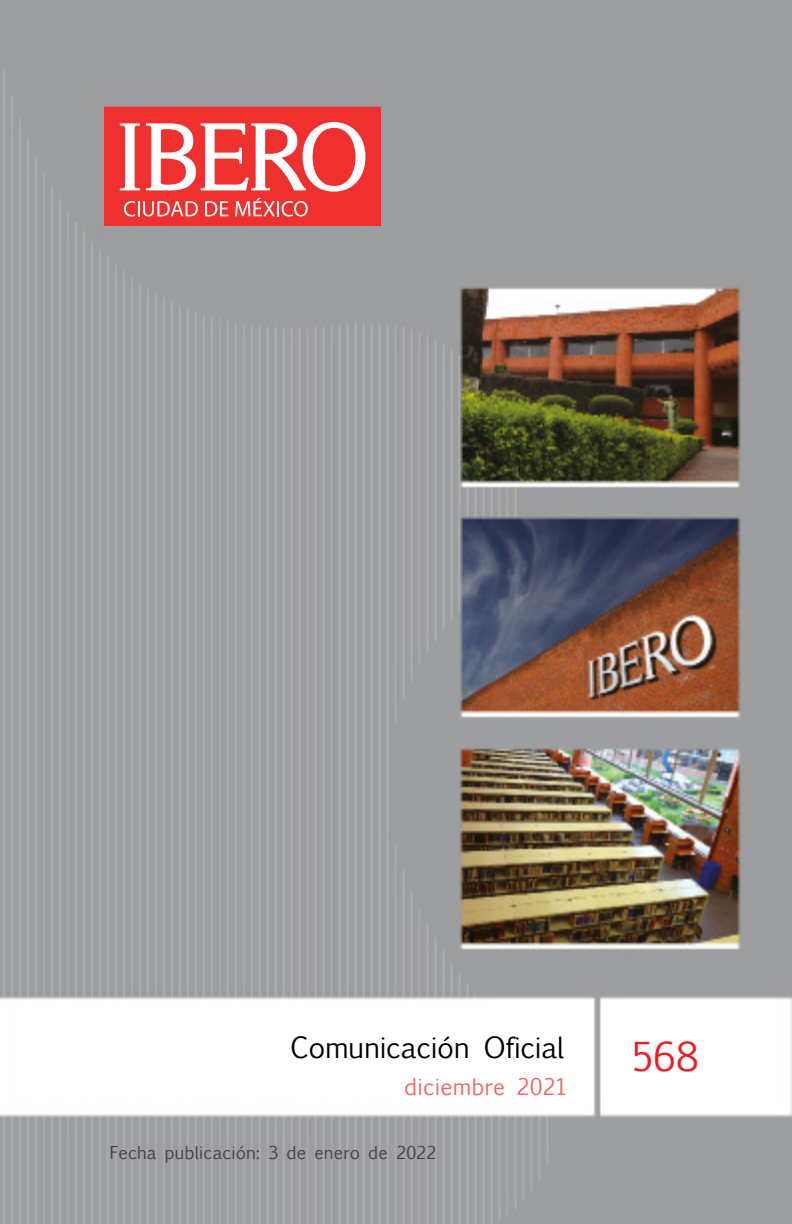
<style>
.page{position:relative;width:792px;height:1224px;background:#fff}
.page>*{position:absolute;margin:0;border:0;box-sizing:border-box;transform-origin:0 0}
.t1{font:38px "Euphemia UCAS";color:#ed1d24}
.t2{font:28px "Euphemia UCAS";letter-spacing:-.01em;color:#000}
.t3{font:22px "Euphemia UCAS";letter-spacing:.01em;color:#f26568}
.t4{font:17px "Euphemia UCAS";letter-spacing:.01em;color:#414042}
</style>
<div class="page">
<img style="left:0;top:0;width:792px;height:1224px">
<div style="left:104px;top:107px;width:277px;height:119px;background:#ee312e"></div>
<svg style="left:124px;top:201px;width:74px;height:16px"></svg>
<svg style="left:205px;top:201px;width:23px;height:15px"></svg>
<svg style="left:235px;top:198px;width:73px;height:19px"></svg>
<svg style="left:120px;top:123px;width:20px;height:67px"></svg>
<svg style="left:146px;top:122px;width:219px;height:70px"></svg>
<div style="left:223px;top:1024px;width:362px;height:50px;background:#fff"></div>
<h2 class="t2" style="left:290px;top:1027px;width:275px">Comunicación Oficial</h2>
<p class="t3" style="left:404px;top:1071px;width:165px">diciembre 2021</p>
<p class="t4" style="left:110px;top:1140px;width:327px">Fecha publicación: 3 de enero de 2022</p>
<h1 class="t1" style="left:631px;top:1030px;width:69px">568</h1>
</div>
